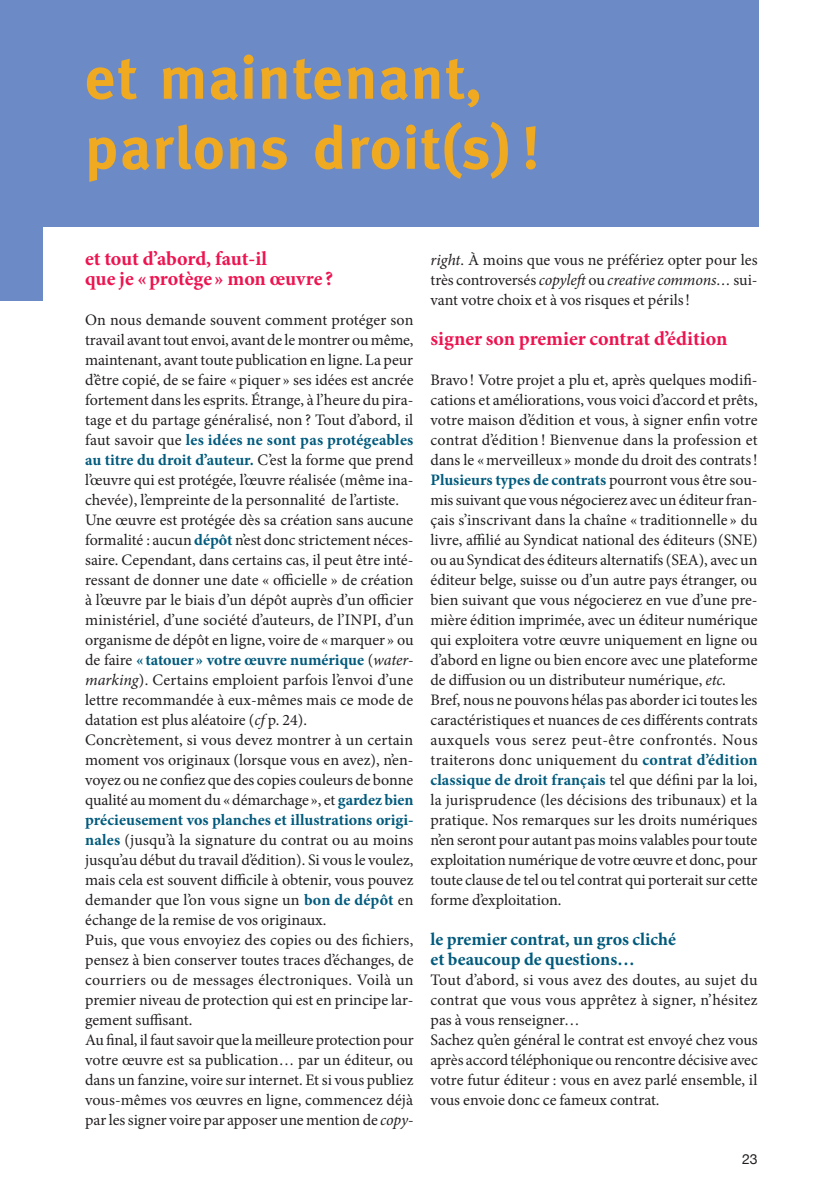
<style>
.page{position:relative;width:840px;height:1191px;background:#fff}
.page>*{position:absolute;margin:0;border:0;box-sizing:border-box;transform-origin:0 0}
.t1{font:700 60px "Meta";letter-spacing:.035em;color:#efaa22}
.t2{font:700 20px "Minion Pro";letter-spacing:-.005em;color:#ed1450}
.t3{font:700 18px "Minion Pro";color:#015a7c}
.t4{font:16px/20px "Minion Pro";color:#231f20;text-align:justify}
.t5{font:14px "Helvetica Neue";color:#231f20}
.s1{font-weight:700;color:#015a7c}
.s2{font-style:italic}
</style>
<div class="page">
<div style="left:0;top:0;width:757px;height:227px;background:#6c8bc6"></div>
<div style="left:0;top:0;width:43px;height:300px;background:#6c8bc6"></div>
<p class="t1" style="left:85px;top:43px;width:397px">et maintenant,</p>
<p class="t1" style="left:85px;top:113px;width:454px">parlons droit(s) !</p>
<p class="t2" style="left:85px;top:245px;width:183px">et tout d’abord, faut-il</p>
<p class="t2" style="left:85px;top:265px;width:249px">que je «protège » mon œuvre ?</p>
<p class="t4" style="left:85px;top:310px;width:330px">On nous demande souvent comment protéger son travail avant tout envoi, avant de le montrer ou même, maintenant, avant toute publication en ligne. La peur d’être copié, de se faire «piquer » ses idées est ancrée fortement dans les esprits. Étrange, à l’heure du pira&shy;tage et du partage généralisé, non ? Tout d’abord, il faut savoir que <span class="s1">les idées ne sont pas protégeables au titre du droit d’auteur.</span> C’est la forme que prend l’œuvre qui est protégée, l’œuvre réalisée (même ina&shy;chevée), l’empreinte de la personnalité de l’artiste.</p>
<p class="t4" style="left:85px;top:510px;width:330px">Une œuvre est protégée dès sa création sans aucune formalité : aucun <span class="s1">dépôt</span> n’est donc strictement néces&shy;saire. Cependant, dans certains cas, il peut être inté&shy;ressant de donner une date « officielle » de création à l’œuvre par le biais d’un dépôt auprès d’un officier ministériel, d’une société d’auteurs, de l’INPI, d’un organisme de dépôt en ligne, voire de «marquer » ou de faire <span class="s1">« tatouer » votre œuvre numérique</span> (<span class="s2">water&shy;marking</span>). Certains emploient parfois l’envoi d’une lettre recommandée à eux-mêmes mais ce mode de datation est plus aléatoire (<span class="s2">cf</span> p. 24).</p>
<p class="t4" style="left:85px;top:730px;width:330px">Concrètement, si vous devez montrer à un certain moment vos originaux (lorsque vous en avez), n’en&shy;voyez ou ne confiez que des copies couleurs de bonne qualité au moment du «démarchage », et <span class="s1">gardez bien précieusement vos planches et illustrations origi&shy;nales</span> (jusqu’à la signature du contrat ou au moins jusqu’au début du travail d’édition). Si vous le voulez, mais cela est souvent difficile à obtenir, vous pouvez demander que l’on vous signe un <span class="s1">bon de dépôt</span> en échange de la remise de vos originaux.</p>
<p class="t4" style="left:85px;top:930px;width:330px">Puis, que vous envoyiez des copies ou des fichiers, pensez à bien conserver toutes traces d’échanges, de courriers ou de messages électroniques. Voilà un premier niveau de protection qui est en principe lar&shy;gement suffisant.</p>
<p class="t4" style="left:85px;top:1030px;width:330px">Au final, il faut savoir que la meilleure protection pour votre œuvre est sa publication… par un éditeur, ou dans un fanzine, voire sur internet. Et si vous publiez vous-mêmes vos œuvres en ligne, commencez déjà par les signer voire par apposer une mention de <span class="s2">copy-</span></p>
<p class="t4" style="left:430px;top:250px;width:328px"><span class="s2">right</span>. À moins que vous ne préfériez opter pour les très controversés <span class="s2">copyleft</span> ou <span class="s2">creative commons…</span> sui&shy;vant votre choix et à vos risques et périls!</p>
<p class="t2" style="left:430px;top:325px;width:298px">signer son premier contrat d’édition</p>
<p class="t4" style="left:430px;top:370px;width:328px">Bravo! Votre projet a plu et, après quelques modifi&shy;cations et améliorations, vous voici d’accord et prêts, votre maison d’édition et vous, à signer enfin votre contrat d’édition ! Bienvenue dans la profession et dans le «merveilleux » monde du droit des contrats!</p>
<p class="t4" style="left:430px;top:470px;width:328px"><span class="s1">Plusieurs types de contrats</span> pourront vous être sou&shy;mis suivant que vous négocierez avec un éditeur fran&shy;çais s’inscrivant dans la chaîne « traditionnelle » du livre, affilié au Syndicat national des éditeurs (SNE) ou au Syndicat des éditeurs alternatifs (SEA), avec un éditeur belge, suisse ou d’un autre pays étranger, ou bien suivant que vous négocierez en vue d’une pre&shy;mière édition imprimée, avec un éditeur numérique qui exploitera votre œuvre uniquement en ligne ou d’abord en ligne ou bien encore avec une plateforme de diffusion ou un distributeur numérique, <span class="s2">etc.</span></p>
<p class="t4" style="left:430px;top:690px;width:328px">Bref, nous ne pouvons hélas pas aborder ici toutes les caractéristiques et nuances de ces différents contrats auxquels vous serez peut-être confrontés. Nous traiterons donc uniquement du <span class="s1">contrat d’édition classique de droit français</span> tel que défini par la loi, la jurisprudence (les décisions des tribunaux) et la pratique. Nos remarques sur les droits numériques n’en seront pour autant pas moins valables pour toute exploitation numérique de votre œuvre et donc, pour toute clause de tel ou tel contrat qui porterait sur cette forme d’exploitation.</p>
<p class="t3" style="left:430px;top:927px;width:247px">le premier contrat, un gros cliché</p>
<p class="t3" style="left:430px;top:947px;width:206px">et beaucoup de questions…</p>
<p class="t4" style="left:430px;top:970px;width:328px">Tout d’abord, si vous avez des doutes, au sujet du contrat que vous vous apprêtez à signer, n’hésitez pas à vous renseigner…</p>
<p class="t4" style="left:430px;top:1030px;width:329px">Sachez qu’en général le contrat est envoyé chez vous après accord téléphonique ou rencontre décisive avec votre futur éditeur : vous en avez parlé ensemble, il vous envoie donc ce fameux contrat.</p>
<p class="t5" style="left:741px;top:1147px;width:17px">23</p>
</div>
